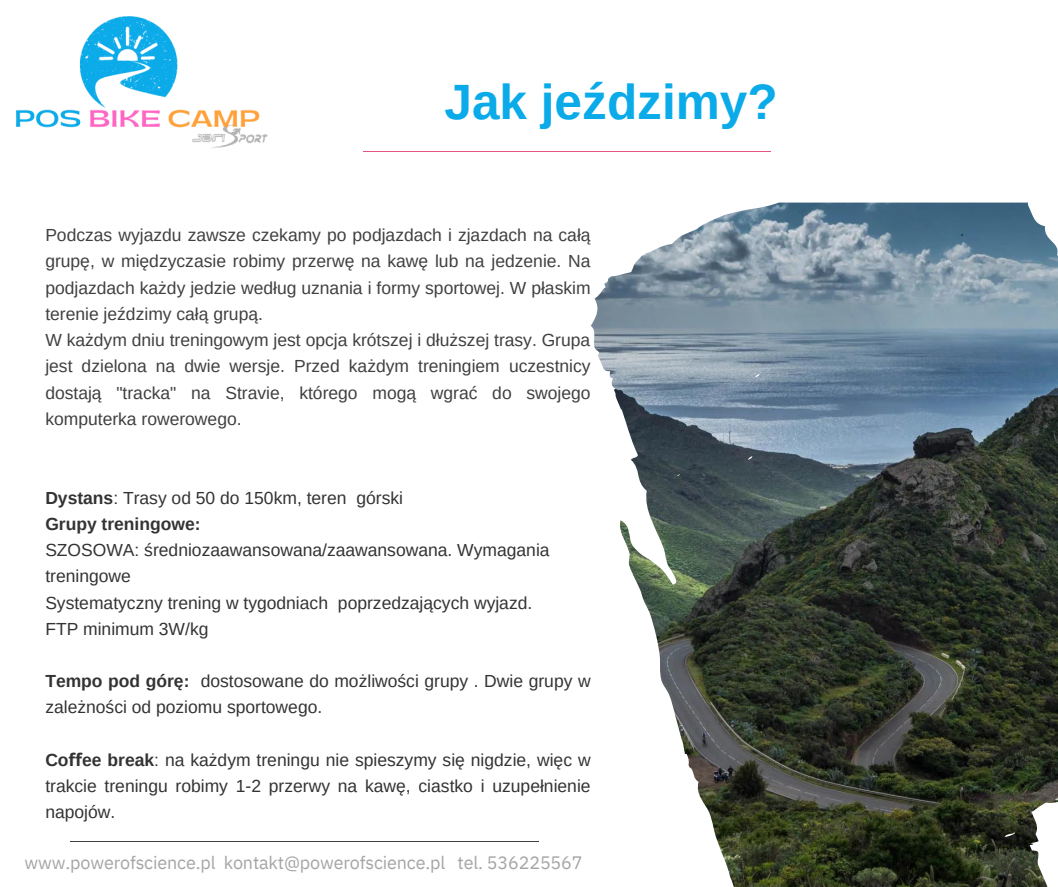
<style>
.page{position:relative;width:1058px;height:887px;background:#fff}
.page>*{position:absolute;margin:0;border:0;box-sizing:border-box;transform-origin:0 0}
.t1{font:700 49.5px "Arimo";color:#0baae9}
.t2{font:18px "IBM Plex Sans";letter-spacing:-.01em;color:#a5a5a5}
.t3{font:17.55px/26.2px "Arimo";color:#404040;text-align:justify}
.t4{font:17.55px/26.2px "Arimo";color:#333}
.t5{font:700 17.55px "Arimo";color:#333}
.s1{font-weight:700}
.s2{font-family:"Noto Sans";font-weight:700}
</style>
<div class="page">
<img style="left:590px;top:202px;width:468px;height:684px">
<hr style="left:364px;top:151px;width:407px;height:1px;background:#e85480">
<hr style="left:70px;top:841px;width:468px;height:1px;background:#404040">
<img style="left:16px;top:16px;width:252px;height:133px">
<p class="t1" style="left:444px;top:74px;width:335px">Jak jeździmy?</p>
<p class="t3" style="left:45px;top:222px;width:547px">Podczas wyjazdu zawsze czekamy po podjazdach i zjazdach na całą grupę, w międzyczasie robimy przerwę na kawę lub na jedzenie. Na podjazdach każdy jedzie według uznania i formy sportowej. W płaskim terenie jeździmy całą grupą.</p>
<p class="t3" style="left:45px;top:327px;width:547px">W każdym dniu treningowym jest opcja krótszej i dłuższej trasy. Grupa jest dzielona na dwie wersje. Przed każdym treningiem uczestnicy dostają "tracka" na Stravie, którego mogą wgrać do swojego komputerka rowerowego.</p>
<p class="t4" style="left:45px;top:484px;width:359px"><span class="s1">Dystans</span>: Trasy od 50 do 150km, teren górski</p>
<p class="t5" style="left:45px;top:514px;width:157px">Grupy treningowe:</p>
<p class="t4" style="left:45px;top:537px;width:506px">SZOSOWA: średniozaawansowana/zaawansowana. Wymagania treningowe</p>
<p class="t4" style="left:45px;top:589px;width:488px">Systematyczny trening w tygodniach poprzedzających wyjazd.</p>
<p class="t4" style="left:45px;top:615px;width:165px">FTP minimum 3W/kg</p>
<p class="t4" style="left:45px;top:668px;width:547px"><span class="s1">Tempo pod górę:</span> dostosowane do możliwości grupy . Dwie grupy w zależności od poziomu sportowego.</p>
<p class="t4" style="left:45px;top:746px;width:547px;text-align:justify"><span class="s1">Co</span><span class="s2">ff</span><span class="s1">ee break</span>: na każdym treningu nie spieszymy się nigdzie, więc w trakcie treningu robimy 1-2 przerwy na kawę, ciastko i uzupełnienie napojów.</p>
<p class="t2" style="left:25px;top:850px;width:559px">www.powerofscience.pl kontakt@powerofscience.pl tel. 536225567</p>
</div>
